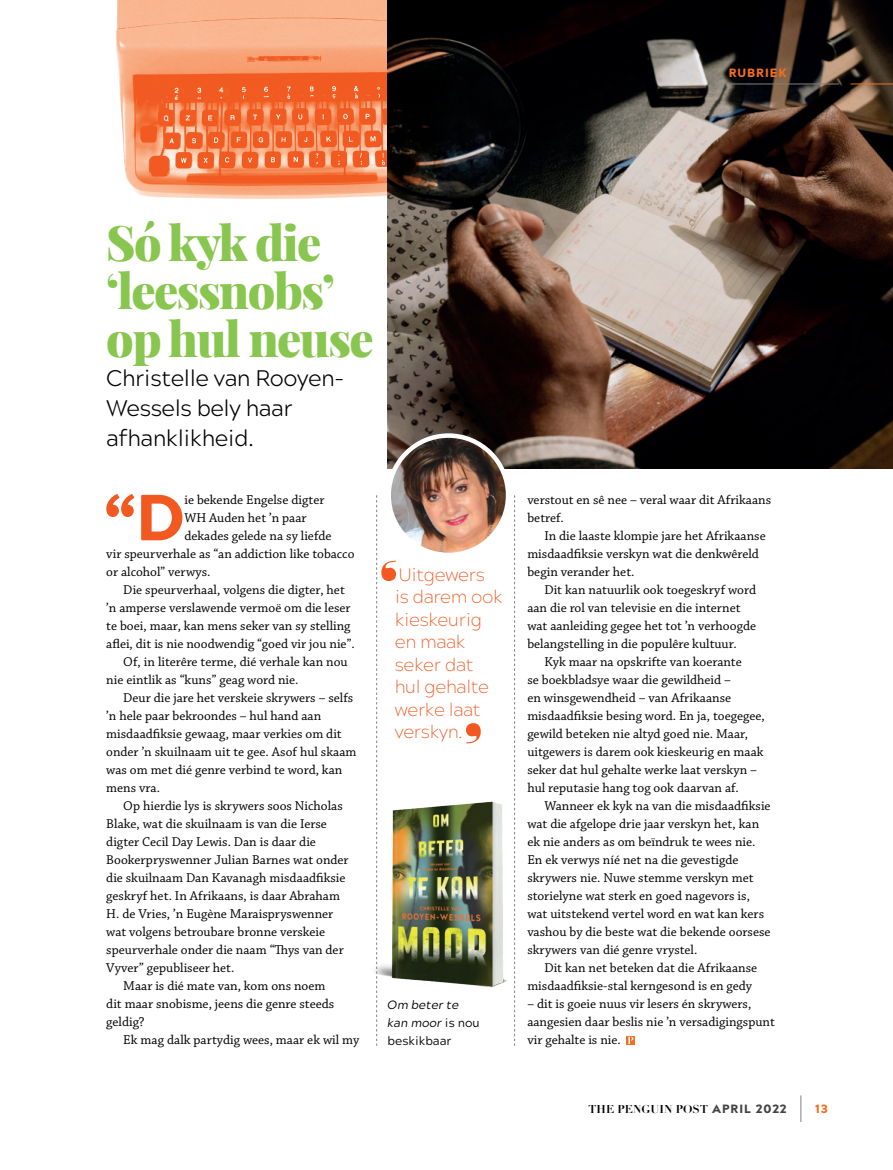
<style>
.page{position:relative;width:893px;height:1170px;background:#fff}
.page>*{position:absolute;margin:0;border:0;box-sizing:border-box;transform-origin:0 0}
.t1{font:900 64.95px "Acherus Grotesque";color:#f15921}
.t2{font:48px/48px "Playfair Display";letter-spacing:-.03em;color:#89c650}
.t3{font:300 22.5px/30px "Acherus Grotesque";letter-spacing:-.02em;color:#000}
.t4{font:200 18px/22.5px "Acherus Grotesque";letter-spacing:-.02em;color:#f15921}
.t5{font:13.5px/18px "Chaparral Pro";color:#000}
.t6{font:italic 12px/18px "Acherus Grotesque";color:#000}
.t7{font:900 12px "Acherus Grotesque";letter-spacing:.08em;color:#f36e21}
.t8{font:700 11.25px "Didot LH";letter-spacing:.01em;color:#000}
.s1{font-style:normal}
.s2{font-family:"Acherus Grotesque";font-weight:900;font-size:12px;color:#434343}
</style>
<div class="page">
<img style="left:375px;top:760px;width:141px;height:252px">
<img style="left:388px;top:0;width:505px;height:468px">
<img style="left:116px;top:0;width:525px;height:242px">
<img style="left:389px;top:435px;width:119px;height:120px;border-radius:60px">
<div style="left:386px;top:433px;width:124px;height:124px;border:4px solid #fff;border-radius:50%"></div>
<hr style="left:850px;top:84px;width:43px;height:1px;background:#f36e21">
<svg style="left:800px;top:1095px;width:1px;height:26px"></svg>
<hr style="left:729px;top:84px;width:110px;height:1px;background:#808080">
<svg style="left:626px;top:1036px;width:9px;height:8px"></svg>
<svg style="left:628px;top:1036px;width:5px;height:7px"></svg>
<svg style="left:466px;top:723px;width:15px;height:20px"></svg>
<svg style="left:376px;top:495px;width:20px;height:550px"></svg>
<svg style="left:514px;top:495px;width:1px;height:550px"></svg>
<p class="t7" style="left:729px;top:62px;width:59px">RUBRIEK</p>
<h2 class="t2" style="left:106px;top:214px;width:269px">Só kyk die ‘leessnobs’ op hul neuse</h2>
<h3 class="t3" style="left:106px;top:361px;width:239px">Christelle van Rooyen-<br>Wessels bely haar afhanklikheid.</h3>
<h1 class="t1" style="left:103px;top:461px;width:84px">“D</h1>
<p class="t5" style="left:184px;top:491px;width:141px">ie bekende Engelse digter</p>
<p class="t5" style="left:184px;top:509px;width:124px">WH Auden het ’n paar</p>
<p class="t5" style="left:184px;top:527px;width:148px">dekades gelede na sy liefde</p>
<p class="t5" style="left:106px;top:545px;width:250px">vir speurverhale as “an addiction like tobacco</p>
<p class="t5" style="left:106px;top:563px;width:106px">or alcohol” verwys.</p>
<p class="t5" style="left:123px;top:581px;width:223px">Die speurverhaal, volgens die digter, het</p>
<p class="t5" style="left:106px;top:599px;width:246px">’n amperse verslawende vermoë om die leser</p>
<p class="t5" style="left:106px;top:617px;width:246px">te boei, maar, kan mens seker van sy stelling</p>
<p class="t5" style="left:106px;top:635px;width:250px">aflei, dit is nie noodwendig “goed vir jou nie”.</p>
<p class="t5" style="left:123px;top:653px;width:226px">Of, in literêre terme, dié verhale kan nou</p>
<p class="t5" style="left:106px;top:671px;width:194px">nie eintlik as “kuns” geag word nie.</p>
<p class="t5" style="left:123px;top:689px;width:231px">Deur die jare het verskeie skrywers – selfs</p>
<p class="t5" style="left:106px;top:707px;width:216px">’n hele paar bekroondes – hul hand aan</p>
<p class="t5" style="left:106px;top:725px;width:237px">misdaadfiksie gewaag, maar verkies om dit</p>
<p class="t5" style="left:106px;top:743px;width:252px">onder ’n skuilnaam uit te gee. Asof hul skaam</p>
<p class="t5" style="left:106px;top:761px;width:238px">was om met dié genre verbind te word, kan</p>
<p class="t5" style="left:106px;top:779px;width:55px">mens vra.</p>
<p class="t5" style="left:123px;top:797px;width:221px">Op hierdie lys is skrywers soos Nicholas</p>
<p class="t5" style="left:106px;top:815px;width:222px">Blake, wat die skuilnaam is van die Ierse</p>
<p class="t5" style="left:106px;top:833px;width:211px">digter Cecil Day Lewis. Dan is daar die</p>
<p class="t5" style="left:106px;top:851px;width:244px">Bookerpryswenner Julian Barnes wat onder</p>
<p class="t5" style="left:106px;top:869px;width:241px">die skuilnaam Dan Kavanagh misdaadfiksie</p>
<p class="t5" style="left:106px;top:887px;width:235px">geskryf het. In Afrikaans, is daar Abraham</p>
<p class="t5" style="left:106px;top:905px;width:228px">H. de Vries, ’n Eugène Maraispryswenner</p>
<p class="t5" style="left:106px;top:923px;width:220px">wat volgens betroubare bronne verskeie</p>
<p class="t5" style="left:106px;top:941px;width:239px">speurverhale onder die naam “Thys van der</p>
<p class="t5" style="left:106px;top:959px;width:130px">Vyver” gepubliseer het.</p>
<p class="t5" style="left:123px;top:977px;width:204px">Maar is dié mate van, kom ons noem</p>
<p class="t5" style="left:106px;top:995px;width:229px">dit maar snobisme, jeens die genre steeds</p>
<p class="t5" style="left:106px;top:1013px;width:40px">geldig?</p>
<p class="t5" style="left:123px;top:1031px;width:238px">Ek mag dalk partydig wees, maar ek wil my</p>
<h3 class="t4" style="left:395px;top:562px;width:110px">Uitgewers<br>is darem ook kieskeurig en maak seker dat hul gehalte werke laat verskyn.</h3>
<p class="t6" style="left:388px;top:994px;width:94px">Om beter te kan moor <span class="s1">is nou beskikbaar</span></p>
<p class="t5" style="left:527px;top:491px;width:245px">verstout en sê nee – veral waar dit Afrikaans betref.</p>
<p class="t5" style="left:527px;top:527px;width:240px;text-indent:17px">In die laaste klompie jare het Afrikaanse misdaadfiksie verskyn wat die denkwêreld begin verander het.</p>
<p class="t5" style="left:527px;top:581px;width:230px;text-indent:17px">Dit kan natuurlik ook toegeskryf word aan die rol van televisie en die internet wat aanleiding gegee het tot ’n verhoogde belangstelling in die populêre kultuur.</p>
<p class="t5" style="left:527px;top:653px;width:239px;text-indent:17px">Kyk maar na opskrifte van koerante<br>se boekbladsye waar die gewildheid –<br>en winsgewendheid – van Afrikaanse misdaadfiksie besing word. En ja, toegegee, gewild beteken nie altyd goed nie. Maar, uitgewers is darem ook kieskeurig en maak seker dat hul gehalte werke laat verskyn – hul reputasie hang tog ook daarvan af.</p>
<p class="t5" style="left:527px;top:797px;width:245px;text-indent:17px">Wanneer ek kyk na van die misdaadfiksie wat die afgelope drie jaar verskyn het, kan ek nie anders as om beïndruk te wees nie.<br>En ek verwys níé net na die gevestigde skrywers nie. Nuwe stemme verskyn met storielyne wat sterk en goed nagevors is, wat uitstekend vertel word en wat kan kers vashou by die beste wat die bekende oorsese skrywers van dié genre vrystel.</p>
<p class="t5" style="left:527px;top:959px;width:231px;text-indent:17px">Dit kan net beteken dat die Afrikaanse misdaadfiksie-stal kerngesond is en gedy</p>
<p class="t5" style="left:527px;top:995px;width:249px">– dit is goeie nuus vir lesers én skrywers, aangesien daar beslis nie ’n versadigingspunt vir gehalte is nie.</p>
<p class="t8" style="left:589px;top:1101px;width:200px">THE PENGUIN POST <span class="s2">APRIL 2022</span></p>
<p class="t7" style="left:815px;top:1098px;width:14px">13</p>
</div>
